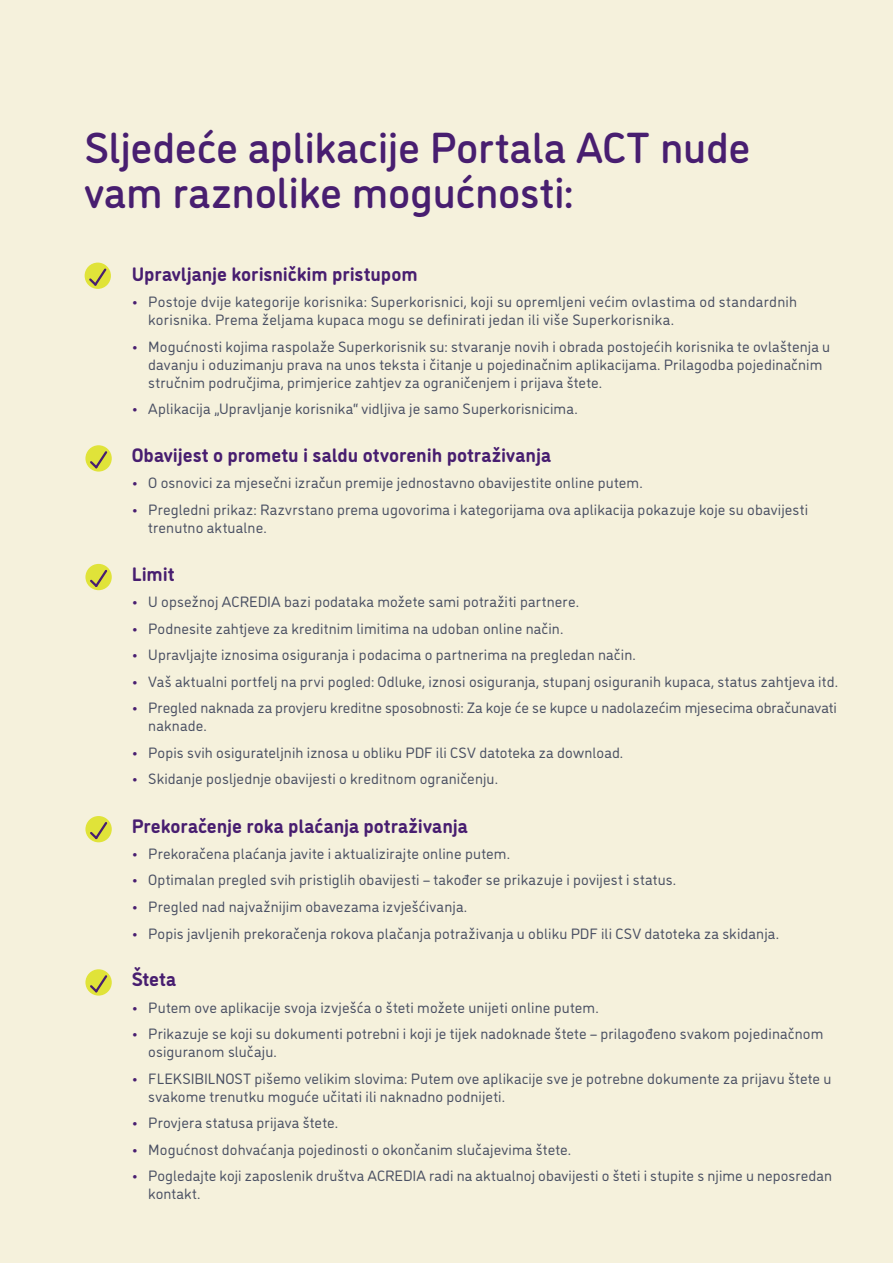
<style>
.page{position:relative;width:893px;height:1263px;background:#f5f1dc}
.page>*{position:absolute;margin:0;border:0;box-sizing:border-box;transform-origin:0 0}
.t1{font:500 43.5px "DI Nosaur";letter-spacing:-.005em;color:#481e70}
.Aufzählungszeichen{font:700 19.5px "DI Nosaur";letter-spacing:-.005em;color:#481e70}
.Aufzählungszeichen-2{font:15px/18px "DI Nosaur";letter-spacing:.01em;color:#4a5063}
.s1{color:#481e70}
</style>
<div class="page">
<div style="left:85px;top:263px;width:26px;height:26px;background:#e0e339;border-radius:50%"></div>
<svg style="left:89px;top:268px;width:17px;height:18px"></svg>
<svg style="left:85px;top:445px;width:27px;height:27px"></svg>
<svg style="left:90px;top:451px;width:17px;height:17px"></svg>
<div style="left:85px;top:564px;width:27px;height:26px;background:#e0e339;border-radius:50%"></div>
<svg style="left:90px;top:570px;width:17px;height:17px"></svg>
<div style="left:85px;top:816px;width:27px;height:26px;background:#e0e339;border-radius:50%"></div>
<svg style="left:90px;top:822px;width:17px;height:17px"></svg>
<div style="left:85px;top:969px;width:27px;height:26px;background:#e0e339;border-radius:50%"></div>
<svg style="left:90px;top:975px;width:17px;height:17px"></svg>
<p class="t1" style="left:84px;top:116px;width:668px">Sljedeće aplikacije Portala ACT nude</p>
<p class="t1" style="left:84px;top:161px;width:490px">vam raznolike mogućnosti:</p>
<p class="Aufzählungszeichen" style="left:132px;top:259px;width:287px">Upravljanje korisničkim pristupom</p>
<p class="Aufzählungszeichen-2" style="left:148px;top:292px;width:650px;text-indent:-16px"><span class="s1">•</span> Postoje dvije kategorije korisnika: Superkorisnici, koji su opremljeni većim ovlastima od standardnih korisnika. Prema željama kupaca mogu se definirati jedan ili više Superkorisnika.</p>
<p class="Aufzählungszeichen-2" style="left:148px;top:336px;width:683px;text-indent:-16px"><span class="s1">•</span> Mogućnosti kojima raspolaže Superkorisnik su: stvaranje novih i obrada postojećih korisnika te ovlaštenja u davanju i oduzimanju prava na unos teksta i čitanje u pojedinačnim aplikacijama. Prilagodba pojedinačnim stručnim područjima, primjerice zahtjev za ograničenjem i prijava štete.</p>
<p class="Aufzählungszeichen-2" style="left:132px;top:399px;width:447px"><span class="s1">•</span> Aplikacija „Upravljanje korisnika“ vidljiva je samo Superkorisnicima.</p>
<p class="Aufzählungszeichen" style="left:132px;top:440px;width:421px">Obavijest o prometu i saldu otvorenih potraživanja</p>
<p class="Aufzählungszeichen-2" style="left:132px;top:473px;width:512px"><span class="s1">•</span> O osnovici za mjesečni izračun premije jednostavno obavijestite online putem.</p>
<p class="Aufzählungszeichen-2" style="left:148px;top:500px;width:661px;text-indent:-16px"><span class="s1">•</span> Pregledni prikaz: Razvrstano prema ugovorima i kategorijama ova aplikacija pokazuje koje su obavijesti trenutno aktualne.</p>
<p class="Aufzählungszeichen" style="left:132px;top:559px;width:44px">Limit</p>
<p class="Aufzählungszeichen-2" style="left:132px;top:592px;width:449px"><span class="s1">•</span> U opsežnoj ACREDIA bazi podataka možete sami potražiti partnere.</p>
<p class="Aufzählungszeichen-2" style="left:132px;top:618px;width:433px"><span class="s1">•</span> Podnesite zahtjeve za kreditnim limitima na udoban online način.</p>
<p class="Aufzählungszeichen-2" style="left:132px;top:645px;width:505px"><span class="s1">•</span> Upravljajte iznosima osiguranja i podacima o partnerima na pregledan način.</p>
<p class="Aufzählungszeichen-2" style="left:132px;top:671px;width:708px"><span class="s1">•</span> Vaš aktualni portfelj na prvi pogled: Odluke, iznosi osiguranja, stupanj osiguranih kupaca, status zahtjeva itd.</p>
<p class="Aufzählungszeichen-2" style="left:148px;top:698px;width:690px;text-indent:-16px"><span class="s1">•</span> Pregled naknada za provjeru kreditne sposobnosti: Za koje će se kupce u nadolazećim mjesecima obračunavati naknade.</p>
<p class="Aufzählungszeichen-2" style="left:132px;top:742px;width:493px"><span class="s1">•</span> Popis svih osigurateljnih iznosa u obliku PDF ili CSV datoteka za download.</p>
<p class="Aufzählungszeichen-2" style="left:132px;top:769px;width:368px"><span class="s1">•</span> Skidanje posljednje obavijesti o kreditnom ograničenju.</p>
<p class="Aufzählungszeichen" style="left:132px;top:811px;width:337px">Prekoračenje roka plaćanja potraživanja</p>
<p class="Aufzählungszeichen-2" style="left:132px;top:844px;width:380px"><span class="s1">•</span> Prekoračena plaćanja javite i aktualizirajte online putem.</p>
<p class="Aufzählungszeichen-2" style="left:132px;top:870px;width:546px"><span class="s1">•</span> Optimalan pregled svih pristiglih obavijesti – također se prikazuje i povijest i status.</p>
<p class="Aufzählungszeichen-2" style="left:132px;top:897px;width:337px"><span class="s1">•</span> Pregled nad najvažnijim obavezama izvješćivanja.</p>
<p class="Aufzählungszeichen-2" style="left:132px;top:923px;width:649px"><span class="s1">•</span> Popis javljenih prekoračenja rokova plačanja potraživanja u obliku PDF ili CSV datoteka za skidanja.</p>
<p class="Aufzählungszeichen" style="left:132px;top:965px;width:46px">Šteta</p>
<p class="Aufzählungszeichen-2" style="left:132px;top:997px;width:468px"><span class="s1">•</span> Putem ove aplikacije svoja izvješća o šteti možete unijeti online putem.</p>
<p class="Aufzählungszeichen-2" style="left:148px;top:1024px;width:677px;text-indent:-16px"><span class="s1">•</span> Prikazuje se koji su dokumenti potrebni i koji je tijek nadoknade štete – prilagođeno svakom pojedinačnom osiguranom slučaju.</p>
<p class="Aufzählungszeichen-2" style="left:148px;top:1068px;width:685px;text-indent:-16px"><span class="s1">•</span> FLEKSIBILNOST pišemo velikim slovima: Putem ove aplikacije sve je potrebne dokumente za prijavu štete u svakome trenutku moguće učitati ili naknadno podnijeti.</p>
<p class="Aufzählungszeichen-2" style="left:132px;top:1113px;width:208px"><span class="s1">•</span> Provjera statusa prijava štete.</p>
<p class="Aufzählungszeichen-2" style="left:132px;top:1139px;width:441px"><span class="s1">•</span> Mogućnost dohvaćanja pojedinosti o okončanim slučajevima štete.</p>
<p class="Aufzählungszeichen-2" style="left:148px;top:1166px;width:685px;text-indent:-16px"><span class="s1">•</span> Pogledajte koji zaposlenik društva ACREDIA radi na aktualnoj obavijesti o šteti i stupite s njime u neposredan kontakt.</p>
</div>
